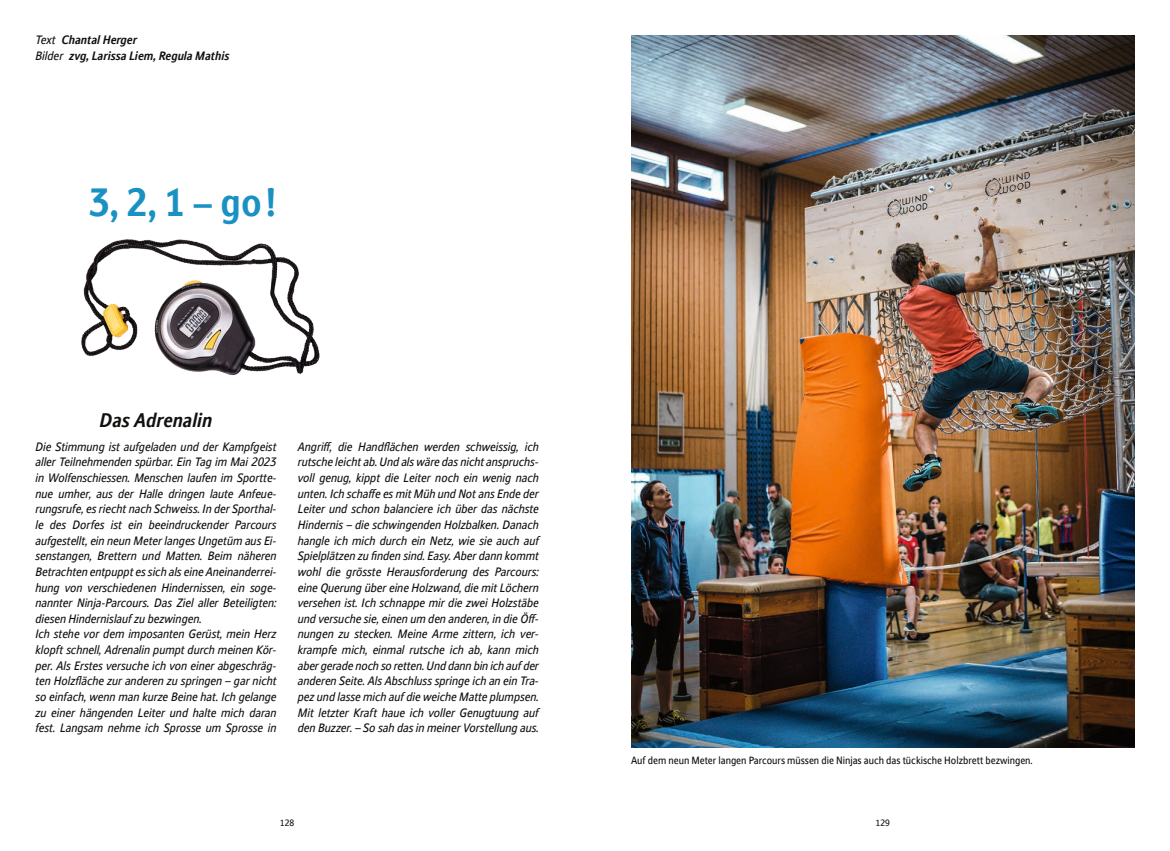
<style>
.page{position:relative;width:1170px;height:851px;background:#fff}
.page>*{position:absolute;margin:0;border:0;box-sizing:border-box;transform-origin:0 0}
.Zwischentitel_11{font:700 37.5px "Stroudley";color:#1a91c3}
.Zwischentitel_11-2{font:italic 700 18.75px "Stroudley";color:#11110f}
.Lauftext_Swift_9_25{font:italic 11.5px/15.6px "Stroudley";color:#11110f;text-align:justify}
.Stroudley_Italic_9_25{font:italic 700 11.5px "Stroudley";color:#11110f}
.Legende{font:10px "Stroudley";color:#11110f}
.t1{font:8.75px "Stroudley";color:#11110f}
.s1{font-weight:400}
</style>
<div class="page">
<img style="left:631px;top:35px;width:503px;height:712px">
<img style="left:81px;top:239px;width:239px;height:137px">
<p class="Stroudley_Italic_9_25" style="left:35px;top:31px;width:103px"><span class="s1">Text</span> Chantal Herger</p>
<p class="Stroudley_Italic_9_25" style="left:35px;top:47px;width:195px"><span class="s1">Bilder</span> zvg, Larissa Liem, Regula Mathis</p>
<p class="Zwischentitel_11" style="left:89px;top:175px;width:189px">3, 2, 1 – go !</p>
<p class="Zwischentitel_11-2" style="left:100px;top:406px;width:114px">Das Adrenalin</p>
<p class="Lauftext_Swift_9_25" style="left:35px;top:438px;width:242px">Die Stimmung ist aufgeladen und der Kampfgeist aller Teilnehmenden spürbar. Ein Tag im Mai 2023 in Wolfenschiessen. Menschen laufen im Sportte&shy;nue umher, aus der Halle dringen laute Anfeue&shy;rungsrufe, es riecht nach Schweiss. In der Sporthal&shy;le des Dorfes ist ein beeindruckender Parcours aufgestellt, ein neun Meter langes Ungetüm aus Ei&shy;senstangen, Brettern und Matten. Beim näheren Betrachten entpuppt es sich als eine Aneinanderrei&shy;hung von verschiedenen Hindernissen, ein soge&shy;nannter Ninja-Parcours. Das Ziel aller Beteiligten: diesen Hindernislauf zu bezwingen.</p>
<p class="Lauftext_Swift_9_25" style="left:35px;top:625px;width:242px">Ich stehe vor dem imposanten Gerüst, mein Herz klopft schnell, Adrenalin pumpt durch meinen Kör&shy;per. Als Erstes versuche ich von einer abgeschräg&shy;ten Holzfläche zur anderen zu springen – gar nicht so einfach, wenn man kurze Beine hat. Ich gelange zu einer hängenden Leiter und halte mich daran fest. Langsam nehme ich Sprosse um Sprosse in</p>
<p class="Lauftext_Swift_9_25" style="left:298px;top:438px;width:242px">Angriff, die Handflächen werden schweissig, ich rutsche leicht ab. Und als wäre das nicht anspruchs&shy;voll genug, kippt die Leiter noch ein wenig nach unten. Ich schaffe es mit Müh und Not ans Ende der Leiter und schon balanciere ich über das nächste Hindernis – die schwingenden Holzbalken. Danach hangle ich mich durch ein Netz, wie sie auch auf Spielplätzen zu finden sind. Easy. Aber dann kommt wohl die grösste Herausforderung des Parcours: eine Querung über eine Holzwand, die mit Löchern versehen ist. Ich schnappe mir die zwei Holzstäbe und versuche sie, einen um den anderen, in die Öff&shy;nungen zu stecken. Meine Arme zittern, ich ver&shy;krampfe mich, einmal rutsche ich ab, kann mich aber gerade noch so retten. Und dann bin ich auf der anderen Seite. Als Abschluss springe ich an ein Tra&shy;pez und lasse mich auf die weiche Matte plumpsen.<br>Mit letzter Kraft haue ich voller Genugtuung auf den Buzzer. – So sah das in meiner Vorstellung aus.</p>
<p class="Legende" style="left:631px;top:752px;width:403px">Auf dem neun Meter langen Parcours müssen die Ninjas auch das tückische Holzbrett bezwingen.</p>
<p class="t1" style="left:280px;top:816px;width:16px">128</p>
<p class="t1" style="left:875px;top:816px;width:16px">129</p>
</div>
